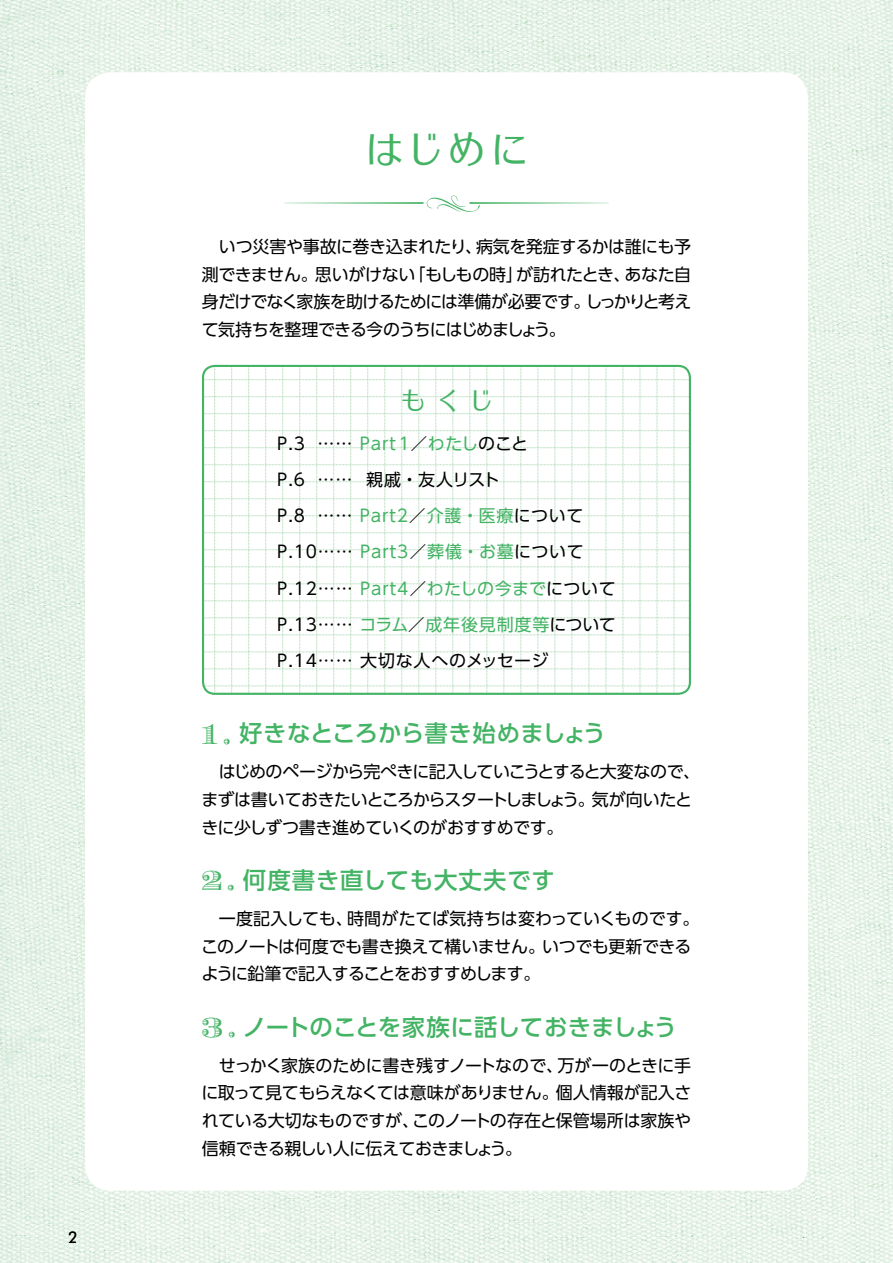
<style>
.page{position:relative;width:893px;height:1263px;background:#fff}
.page>*{position:absolute;margin:0;border:0;box-sizing:border-box;transform-origin:0 0}
.t1{font:39.3px "UD Typos 510 Std";color:#43b364}
.t2{font:25.5px "UD Typos 510 Std";color:#43b364}
.t3{font:500 23.4px "UD Shin Go Pro";letter-spacing:.005em;color:#43b364}
.t4{font:500 23.4px "UD Shin Go Pro";letter-spacing:.035em;color:#43b364}
.t5{font:16.95px/27.6px "UD Shin Go Pro";letter-spacing:-.025em;color:#000;text-align:justify}
.t6{font:16.95px/36.2px "UD Shin Go Pro";letter-spacing:.045em;color:#000}
.t7{font:15.9px "Futura BT";color:#000}
.s1{color:#43b364}
.s2{font-family:"Ecuyer DAX";font-weight:400;font-size:28.05px}
</style>
<div class="page">
<img style="left:0;top:0;width:893px;height:1263px">
<div style="left:85px;top:72px;width:723px;height:1119px;background:#fff;border-radius:26px"></div>
<svg style="left:202px;top:365px;width:489px;height:327px"></svg>
<div style="left:202px;top:365px;width:489px;height:330px;border:2px solid #43b364;border-radius:12px"></div>
<svg style="left:284px;top:195px;width:325px;height:17px"></svg>
<p class="t7" style="left:68px;top:1227px;width:11px">2</p>
<h1 class="t1" style="left:365px;top:116px;width:166px">はじめに</h1>
<p class="t5" style="left:202px;top:232px;width:491px;text-indent:17px">いつ災害や事故に巻き込まれたり、病気を発症するかは誰にも予測できません。思いがけない「もしもの時」が訪れたとき、あなた自身だけでなく家族を助けるためには準備が必要です。しっかりと考えて気持ちを整理できる今のうちにはじめましょう。</p>
<h2 class="t2" style="left:401px;top:379px;width:95px">もくじ</h2>
<p class="t6" style="left:277px;top:425px;width:340px">P.3 …… <span class="s1">Part１</span>／<span class="s1">わたし</span>のこと<br>P.6 …… 親戚・友人リスト<br>P.8 …… <span class="s1">Part2</span>／<span class="s1">介護・医療</span>について<br>P.10…… <span class="s1">Part3</span>／<span class="s1">葬儀・お墓</span>について<br>P.12…… <span class="s1">Part4</span>／<span class="s1">わたしの今まで</span>について<br>P.13…… <span class="s1">コラム</span>／<span class="s1">成年後見制度等</span>について<br>P.14…… 大切な人へのメッセージ</p>
<h3 class="t3" style="left:202px;top:715px;width:405px"><span class="s2">1 .</span> 好きなところから書き始めましょう</h3>
<p class="t5" style="left:201px;top:757px;width:500px;text-align:left;text-indent:17px">はじめのページから完ぺきに記入していこうとすると大変なので、まずは書いておきたいところからスタートしましょう。気が向いたときに少しずつ書き進めていくのがおすすめです。</p>
<h3 class="t4" style="left:202px;top:861px;width:354px"><span class="s2">2 .</span> 何度書き直しても大丈夫です</h3>
<p class="t5" style="left:201px;top:904px;width:500px;text-align:left;text-indent:18px">一度記入しても、時間がたてば気持ちは変わっていくものです。このノートは何度でも書き換えて構いません。いつでも更新できるように鉛筆で記入することをおすすめします。</p>
<h3 class="t3" style="left:202px;top:1008px;width:476px"><span class="s2">3 .</span> ノートのことを家族に話しておきましょう</h3>
<p class="t5" style="left:201px;top:1051px;width:491px;text-indent:18px">せっかく家族のために書き残すノートなので、万が一のときに手に取って見てもらえなくては意味がありません。個人情報が記入されている大切なものですが、このノートの存在と保管場所は家族や信頼できる親しい人に伝えておきましょう。</p>
</div>
